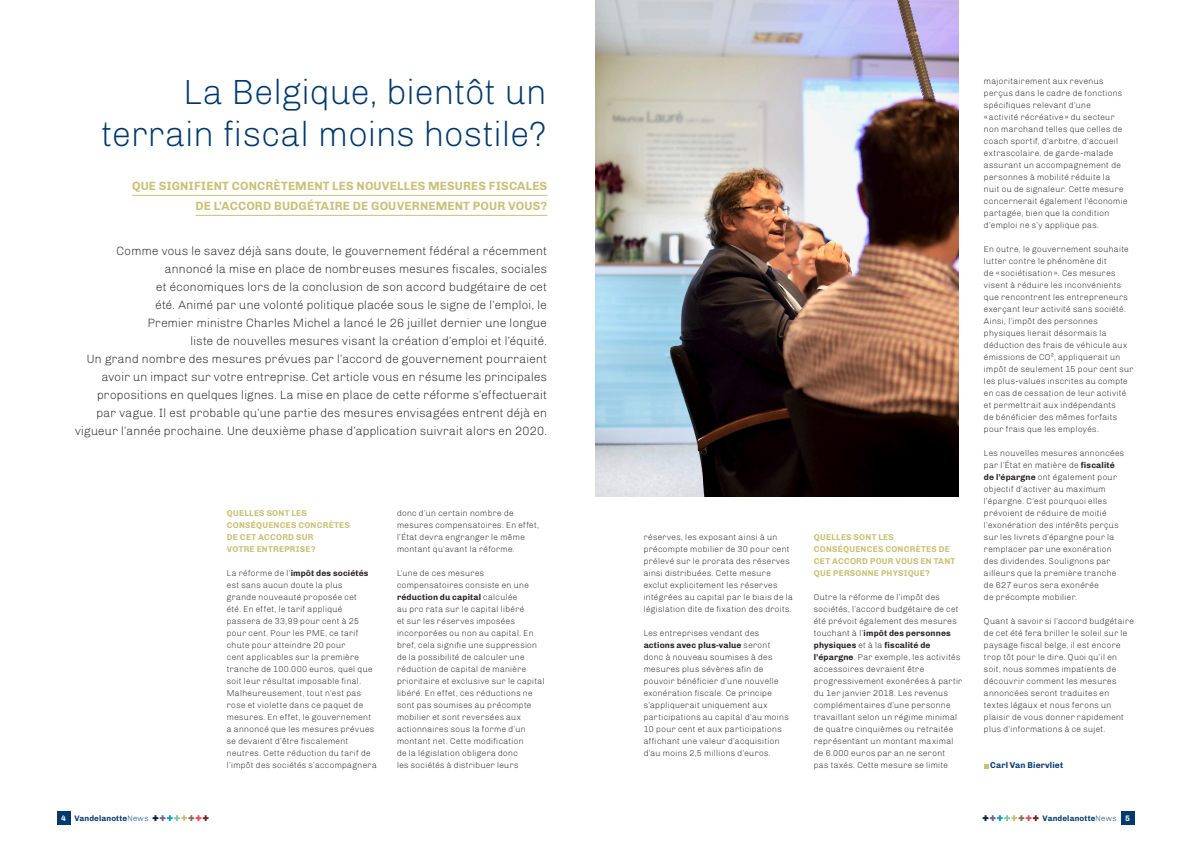
<style>
.page{position:relative;width:1191px;height:842px;background:#fff}
.page>*{position:absolute;margin:0;border:0;box-sizing:border-box;transform-origin:0 0}
.Titel{font:300 35px/42px "Chivo";letter-spacing:-.015em;color:#01386d;text-align:right}
.Intro{font:300 12px/18px "Chivo";letter-spacing:-.005em;color:#231f20;text-align:right}
.Subtitel{font:700 12px/20px "Chivo";letter-spacing:.01em;color:#c8c177;text-align:right}
.Body_tekst{font:300 8.5px/12px "Chivo";letter-spacing:.015em;color:#231f20}
.Tussentitel{font:700 8.5px/12px "Chivo";letter-spacing:.025em;color:#c8c177}
.Schrijver{font:700 8.5px "Chivo";letter-spacing:.02em;color:#01386d}
.t1{font:700 8px "Chivo";letter-spacing:.015em;color:#01386d}
.s1{font-weight:700}
.s2{color:#fff}
.s3{font-weight:300}
</style>
<div class="page">
<div style="left:57px;top:811px;width:13px;height:14px;background:#01386d"></div>
<div style="left:1120px;top:811px;width:14px;height:14px;background:#01386d"></div>
<svg style="left:153px;top:815px;width:56px;height:6px"></svg>
<svg style="left:982px;top:815px;width:56px;height:6px"></svg>
<svg style="left:984px;top:764px;width:4px;height:4px"></svg>
<hr style="left:132px;top:195px;width:415px;height:1px;background:#c8c177">
<hr style="left:196px;top:215px;width:351px;height:1px;background:#c8c177">
<img style="left:595px;top:0;width:363px;height:497px">
<p class="Titel" style="left:101px;top:71px;width:447px">La Belgique, bientôt un terrain fiscal moins hostile?</p>
<p class="Subtitel" style="left:132px;top:176px;width:417px">QUE SIGNIFIENT CONCRÈTEMENT LES NOUVELLES MESURES FISCALES<br>DE L’ACCORD BUDGÉTAIRE DE GOUVERNEMENT POUR VOUS?</p>
<p class="Intro" style="left:117px;top:242px;width:432px">Comme vous le savez déjà sans doute, le gouvernement fédéral a récemment annoncé la mise en place de nombreuses mesures fiscales, sociales<br>et économiques lors de la conclusion de son accord budgétaire de cet<br>été. Animé par une volonté politique placée sous le signe de l’emploi, le Premier ministre Charles Michel a lancé le 26 juillet dernier une longue<br>liste de nouvelles mesures visant la création d’emploi et l’équité.</p>
<p class="Intro" style="left:75px;top:350px;width:474px">Un grand nombre des mesures prévues par l’accord de gouvernement pourraient avoir un impact sur votre entreprise. Cet article vous en résume les principales propositions en quelques lignes. La mise en place de cette réforme s’effectuerait par vague. Il est probable qu’une partie des mesures envisagées entrent déjà en vigueur l’année prochaine. Une deuxième phase d’application suivrait alors en 2020.</p>
<p class="Tussentitel" style="left:227px;top:507px;width:124px">QUELLES SONT LES<br>CONSÉQUENCES CONCRÈTES<br>DE CET ACCORD SUR<br>VOTRE ENTREPRISE?</p>
<p class="Body_tekst" style="left:227px;top:567px;width:152px">La réforme de l’<span class="s1">impôt des sociétés </span>est sans aucun doute la plus<br>grande nouveauté proposée cet<br>été. En effet, le tarif appliqué passera de 33,99 pour cent à 25 pour cent. Pour les PME, ce tarif chute pour atteindre 20 pour<br>cent applicables sur la première tranche de 100.000 euros, quel que soit leur résultat imposable final.<br>Malheureusement, tout n’est pas rose et violette dans ce paquet de mesures. En effet, le gouvernement a annoncé que les mesures prévues se devaient d’être fiscalement neutres. Cette réduction du tarif de l’impôt des sociétés s’accompagnera</p>
<p class="Body_tekst" style="left:397px;top:507px;width:144px">donc d’un certain nombre de mesures compensatoires. En effet, l’État devra engranger le même montant qu’avant la réforme.</p>
<p class="Body_tekst" style="left:397px;top:567px;width:149px">L’une de ces mesures compensatoires consiste en une <span class="s1">réduction du capital</span> calculée<br>au pro rata sur le capital libéré<br>et sur les réserves imposées incorporées ou non au capital. En bref, cela signifie une suppression de la possibilité de calculer une réduction de capital de manière prioritaire et exclusive sur le capital libéré. En effet, ces réductions ne sont pas soumises au précompte mobilier et sont reversées aux actionnaires sous la forme d’un montant net. Cette modification<br>de la législation obligera donc<br>les sociétés à distribuer leurs</p>
<p class="Body_tekst" style="left:643px;top:531px;width:151px">réserves, les exposant ainsi à un précompte mobilier de 30 pour cent prélevé sur le prorata des réserves ainsi distribuées. Cette mesure exclut explicitement les réserves intégrées au capital par le biais de la législation dite de fixation des droits.</p>
<p class="Body_tekst" style="left:643px;top:627px;width:147px">Les entreprises vendant des <span class="s1">actions avec plus-value</span> seront donc à nouveau soumises à des mesures plus sévères afin de pouvoir bénéficier d’une nouvelle exonération fiscale. Ce principe s’appliquerait uniquement aux participations au capital d’au moins<br>10 pour cent et aux participations affichant une valeur d’acquisition d’au moins 2,5 millions d’euros.</p>
<p class="Tussentitel" style="left:814px;top:531px;width:143px">QUELLES SONT LES<br>CONSÉQUENCES CONCRÈTES DE<br>CET ACCORD POUR VOUS EN TANT<br>QUE PERSONNE PHYSIQUE?</p>
<p class="Body_tekst" style="left:814px;top:591px;width:150px">Outre la réforme de l’impôt des sociétés, l’accord budgétaire de cet été prévoit également des mesures touchant à l’<span class="s1">impôt des personnes physiques</span> et à la <span class="s1">fiscalité de l’épargne</span>. Par exemple, les activités accessoires devraient être progressivement exonérées à partir du 1er janvier 2018. Les revenus complémentaires d’une personne travaillant selon un régime minimal de quatre cinquièmes ou retraitée représentant un montant maximal de 6.000 euros par an ne seront<br>pas taxés. Cette mesure se limite</p>
<p class="Body_tekst" style="left:984px;top:75px;width:145px">majoritairement aux revenus perçus dans le cadre de fonctions spécifiques relevant d’une «activité récréative» du secteur non marchand telles que celles de coach sportif, d’arbitre, d’accueil extrascolaire, de garde-malade assurant un accompagnement de personnes à mobilité réduite la nuit ou de signaleur. Cette mesure concernerait également l’économie partagée, bien que la condition d’emploi ne s’y applique pas.</p>
<p class="Body_tekst" style="left:984px;top:243px;width:151px">En outre, le gouvernement souhaite lutter contre le phénomène dit<br>de «sociétisation». Ces mesures visent à réduire les inconvénients que rencontrent les entrepreneurs exerçant leur activité sans société.<br>Ainsi, l’impôt des personnes physiques lierait désormais la déduction des frais de véhicule aux émissions de CO², appliquerait un impôt de seulement 15 pour cent sur les plus-values inscrites au compte en cas de cessation de leur activité et permettrait aux indépendants<br>de bénéficier des mêmes forfaits pour frais que les employés.</p>
<p class="Body_tekst" style="left:984px;top:447px;width:142px">Les nouvelles mesures annoncées par l’État en matière de <span class="s1">fiscalité de l’épargne</span> ont également pour objectif d’activer au maximum l’épargne. C’est pourquoi elles prévoient de réduire de moitié l’exonération des intérêts perçus sur les livrets d’épargne pour la remplacer par une exonération des dividendes. Soulignons par ailleurs que la première tranche de 627 euros sera exonérée<br>de précompte mobilier.</p>
<p class="Body_tekst" style="left:984px;top:615px;width:152px">Quant à savoir si l’accord budgétaire de cet été fera briller le soleil sur le paysage fiscal belge, il est encore trop tôt pour le dire. Quoi qu’il en soit, nous sommes impatients de découvrir comment les mesures annoncées seront traduites en textes légaux et nous ferons un plaisir de vous donner rapidement plus d’informations à ce sujet.</p>
<p class="Schrijver" style="left:990px;top:760px;width:74px">Carl Van Biervliet</p>
<p class="t1" style="left:61px;top:814px;width:89px"><span class="s2">4</span> Vandelanotte<span class="s3">News</span></p>
<p class="t1" style="left:1042px;top:814px;width:89px">Vandelanotte<span class="s3">News</span> <span class="s2">5</span></p>
</div>
